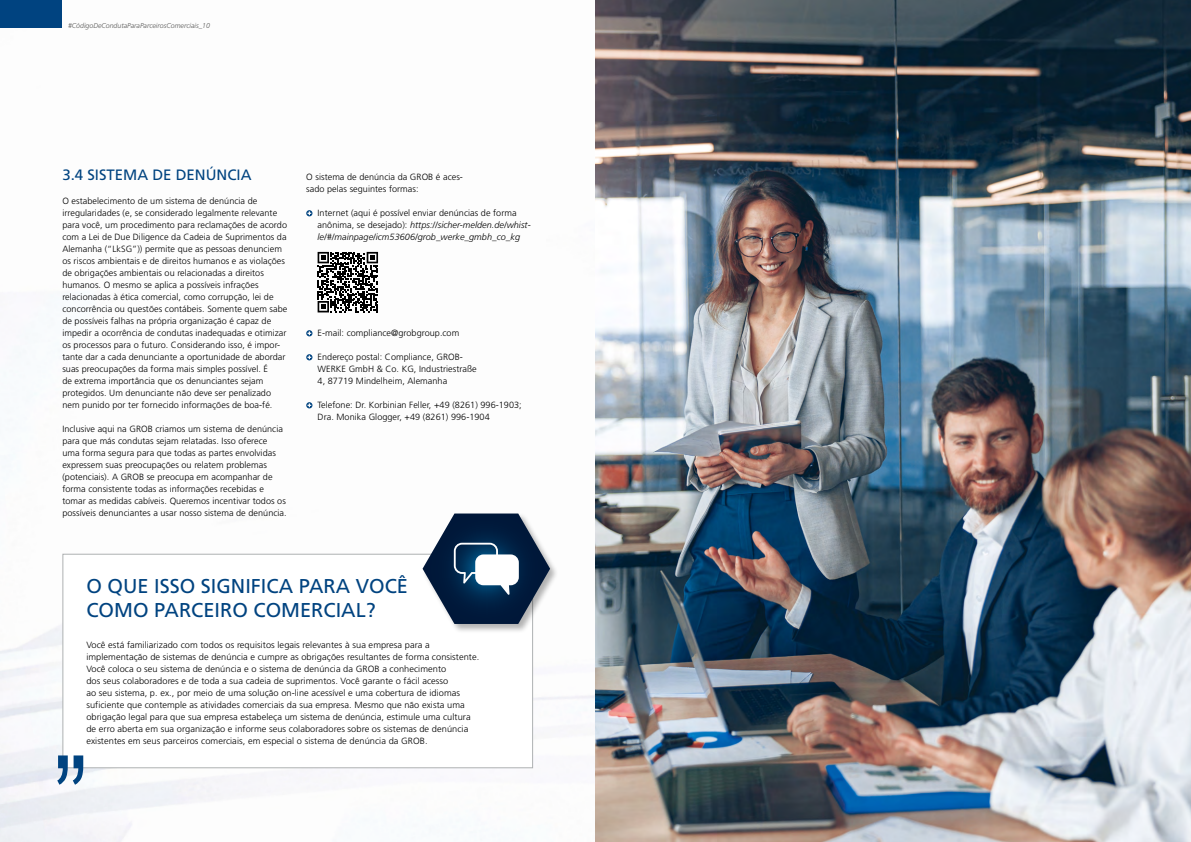
<style>
.page{position:relative;width:1191px;height:842px;background:#fff}
.page>*{position:absolute;margin:0;border:0;box-sizing:border-box;transform-origin:0 0}
._03b_Grundtext_Versalien_blau_12pt{font:20px/24px "Frutiger LT Pro";color:#004380}
.Subheadline{font:15px "Frutiger LT Pro";color:#004380}
._03b_Grundtext_Versalien_blau_12pt-2{font:300 9px/12px "Frutiger LT Pro";letter-spacing:.005em;color:#000}
._03b_Grundtext_Versalien_blau_12pt-3{font:italic 300 9px/12px "Frutiger LT Pro";letter-spacing:.005em;color:#000}
._03b_Grundtext_Versalien_blau_12pt-4{font:italic 300 7px "Frutiger LT Pro";color:#575756}
.s1{font-style:normal}
</style>
<div class="page">
<img style="left:0;top:212px;width:595px;height:630px">
<div style="left:0;top:0;width:62px;height:28px;background:#004380"></div>
<svg style="left:306px;top:210px;width:6px;height:6px"></svg>
<svg style="left:317px;top:252px;width:61px;height:60px"></svg>
<svg style="left:306px;top:330px;width:6px;height:6px"></svg>
<svg style="left:306px;top:354px;width:6px;height:6px"></svg>
<svg style="left:306px;top:402px;width:6px;height:6px"></svg>
<img style="left:595px;top:0;width:596px;height:842px">
<div style="left:62px;top:554px;width:471px;height:214px;background:#fff;border:1px solid #aeb1b2"></div>
<svg style="left:57px;top:755px;width:26px;height:30px"></svg>
<div style="left:421px;top:512px;width:138px;height:121px;background:#000;opacity:.3"></div>
<svg style="left:422px;top:513px;width:128px;height:111px"></svg>
<p class="_03b_Grundtext_Versalien_blau_12pt-4" style="left:68px;top:22px;width:143px">#CódigoDeCondutaParaParceirosComerciais_10</p>
<p class="Subheadline" style="left:62px;top:166px;width:191px">3.4 SISTEMA DE DENÚNCIA</p>
<p class="_03b_Grundtext_Versalien_blau_12pt-2" style="left:62px;top:195px;width:226px">O estabelecimento de um sistema de denúncia de irregularidades (e, se considerado legalmente relevante para você, um procedimento para reclamações de acordo com a Lei de Due Diligence da Cadeia de Suprimentos da Alemanha (“LkSG”)) permite que as pessoas denunciem os riscos ambientais e de direitos humanos e as violações de obrigações ambientais ou relacionadas a direitos humanos. O mesmo se aplica a possíveis infrações relacionadas à ética comercial, como corrupção, lei de concorrência ou questões contábeis. Somente quem sabe de possíveis falhas na própria organização é capaz de impedir a ocorrência de condutas inadequadas e otimizar os processos para o futuro. Considerando isso, é impor&shy;tante dar a cada denunciante a oportunidade de abordar suas preocupações da forma mais simples possível. É<br>de extrema importância que os denunciantes sejam protegidos. Um denunciante não deve ser penalizado nem punido por ter fornecido informações de boa-fé.</p>
<p class="_03b_Grundtext_Versalien_blau_12pt-2" style="left:62px;top:423px;width:226px">Inclusive aqui na GROB criamos um sistema de denúncia para que más condutas sejam relatadas. Isso oferece uma forma segura para que todas as partes envolvidas expressem suas preocupações ou relatem problemas (potenciais). A GROB se preocupa em acompanhar de forma consistente todas as informações recebidas e tomar as medidas cabíveis. Queremos incentivar todos os possíveis denunciantes a usar nosso sistema de denúncia.</p>
<p class="_03b_Grundtext_Versalien_blau_12pt-2" style="left:306px;top:171px;width:158px">O sistema de denúncia da GROB é aces&shy;sado pelas seguintes formas:</p>
<p class="_03b_Grundtext_Versalien_blau_12pt-3" style="left:317px;top:207px;width:215px"><span class="s1">Internet (aqui é possível enviar denúncias de forma anônima, se desejado):</span> https://sicher-melden.de/whist&shy;le/#/mainpage/icm53606/grob_werke_gmbh_co_kg</p>
<p class="_03b_Grundtext_Versalien_blau_12pt-2" style="left:317px;top:327px;width:143px">E-mail: compliance@grobgroup.com</p>
<p class="_03b_Grundtext_Versalien_blau_12pt-2" style="left:317px;top:351px;width:161px">Endereço postal: Compliance, GROB-<br>WERKE GmbH &amp; Co. KG, Industriestraße<br>4, 87719 Mindelheim, Alemanha</p>
<p class="_03b_Grundtext_Versalien_blau_12pt-2" style="left:317px;top:399px;width:206px">Telefone: Dr. Korbinian Feller, +49 (8261) 996-1903;<br>Dra. Monika Glogger, +49 (8261) 996-1904</p>
<p class="_03b_Grundtext_Versalien_blau_12pt" style="left:86px;top:574px;width:323px">O QUE ISSO SIGNIFICA PARA VOCÊ<br>COMO PARCEIRO COMERCIAL?</p>
<p class="_03b_Grundtext_Versalien_blau_12pt-2" style="left:86px;top:639px;width:394px">Você está familiarizado com todos os requisitos legais relevantes à sua empresa para a implementação de sistemas de denúncia e cumpre as obrigações resultantes de forma consistente.<br>Você coloca o seu sistema de denúncia e o sistema de denúncia da GROB a conhecimento<br>dos seus colaboradores e de toda a sua cadeia de suprimentos. Você garante o fácil acesso<br>ao seu sistema, p. ex., por meio de uma solução on-line acessível e uma cobertura de idiomas suficiente que contemple as atividades comerciais da sua empresa. Mesmo que não exista uma obrigação legal para que sua empresa estabeleça um sistema de denúncia, estimule uma cultura de erro aberta em sua organização e informe seus colaboradores sobre os sistemas de denúncia existentes em seus parceiros comerciais, em especial o sistema de denúncia da GROB.</p>
</div>
